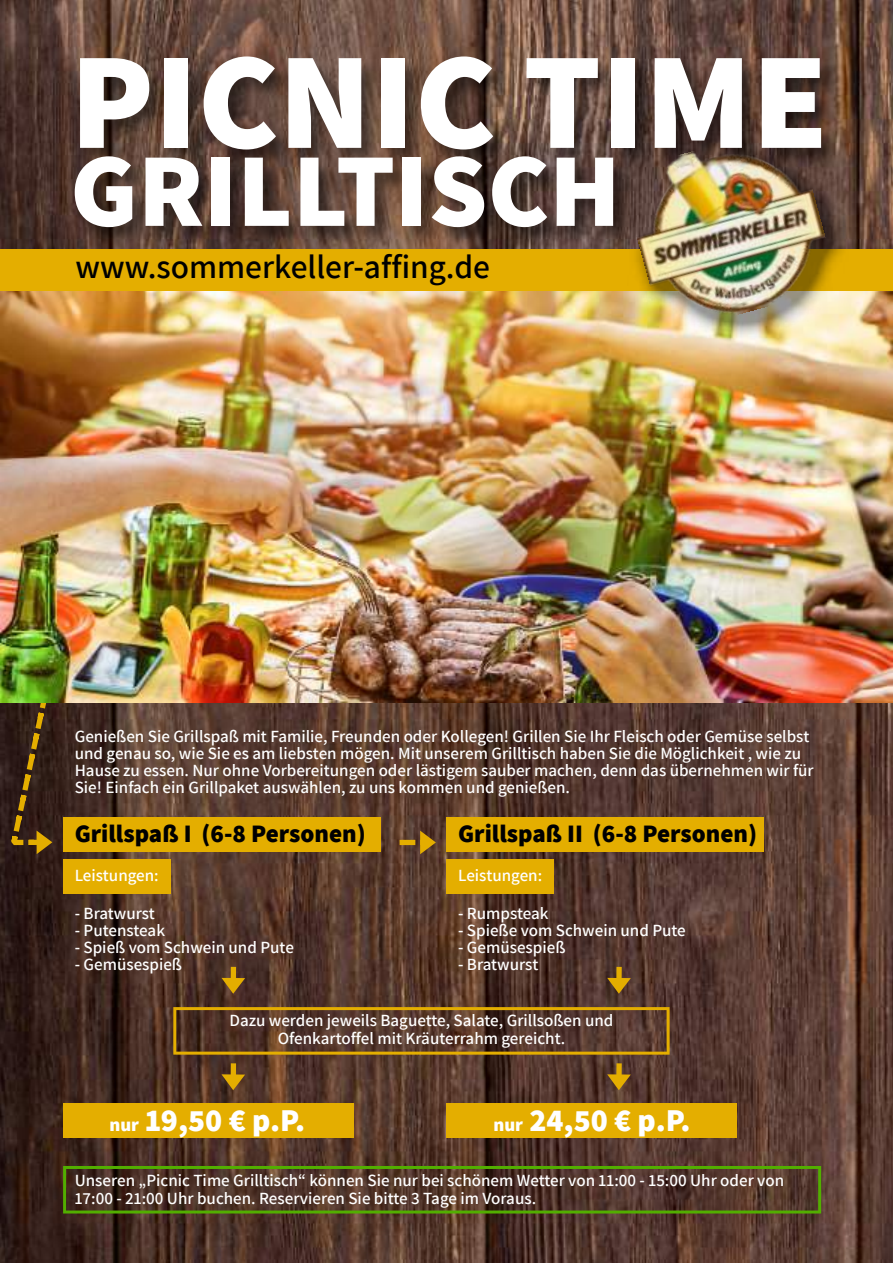
<style>
.page{position:relative;width:893px;height:1263px;background:#fff}
.page>*{position:absolute;margin:0;border:0;box-sizing:border-box;transform-origin:0 0}
.t1{font:800 138px "Assistant";color:#fff}
.t2{font:800 105px "Assistant";color:#fff}
.t3{font:600 33.6px "Assistant";color:#000}
.t4{font:800 31.65px "Assistant";color:#fff}
.t5{font:800 25.05px "Assistant";color:#000}
.t6{font:600 17.1px/17.1px "Assistant";color:#fff}
.s1{font-size:18.75px}
</style>
<div class="page">
<img style="left:0;top:0;width:893px;height:1263px">
<svg style="left:9px;top:702px;width:43px;height:190px;background:#412b14"></svg>
<svg style="left:402px;top:831px;width:34px;height:23px"></svg>
<svg style="left:222px;top:964px;width:23px;height:30px"></svg>
<svg style="left:222px;top:1061px;width:23px;height:29px"></svg>
<svg style="left:607px;top:964px;width:24px;height:30px"></svg>
<svg style="left:607px;top:1061px;width:24px;height:29px"></svg>
<div style="left:63px;top:1103px;width:291px;height:34px;background:#e4ae00"></div>
<svg style="left:63px;top:1166px;width:758px;height:47px;background:#4f4324"></svg>
<svg style="left:173px;top:1007px;width:497px;height:48px;background:#674626"></svg>
<div style="left:446px;top:1103px;width:291px;height:34px;background:#e4ae00"></div>
<img style="left:0;top:291px;width:893px;height:411px">
<div style="left:0;top:249px;width:893px;height:42px;background:#e4ae00"></div>
<div style="left:63px;top:817px;width:318px;height:35px;background:#e4ae00"></div>
<div style="left:446px;top:817px;width:318px;height:35px;background:#e4ae00"></div>
<div style="left:63px;top:859px;width:108px;height:35px;background:#e4ae00"></div>
<div style="left:446px;top:859px;width:108px;height:35px;background:#e4ae00"></div>
<img style="left:628px;top:142px;width:224px;height:199px">
<img style="left:620px;top:249px;width:218px;height:85px">
<img style="left:72px;top:54px;width:772px;height:195px">
<h1 class="t1" style="left:70px;top:7px;width:760px">PICNIC TIME</h1>
<h2 class="t2" style="left:70px;top:119px;width:552px">GRILLTISCH</h2>
<h3 class="t3" style="left:75px;top:244px;width:416px">www.sommerkeller-affing.de</h3>
<p class="t6" style="left:75px;top:727px;width:741px">Genießen Sie Grillspaß mit Familie, Freunden oder Kollegen! Grillen Sie Ihr Fleisch oder Gemüse selbst und genau so, wie Sie es am liebsten mögen. Mit unserem Grilltisch haben Sie die Möglichkeit , wie zu Hause zu essen. Nur ohne Vorbereitungen oder lästigem sauber machen, denn das übernehmen wir für Sie! Einfach ein Grillpaket auswählen, zu uns kommen und genießen.</p>
<h3 class="t5" style="left:75px;top:816px;width:293px">Grillspaß I (6-8 Personen)</h3>
<h3 class="t5" style="left:458px;top:816px;width:300px">Grillspaß II (6-8 Personen)</h3>
<p class="t6" style="left:75px;top:866px;width:86px">Leistungen:</p>
<p class="t6" style="left:75px;top:904px;width:82px">- Bratwurst</p>
<p class="t6" style="left:75px;top:921px;width:92px">- Putensteak</p>
<p class="t6" style="left:75px;top:938px;width:221px">- Spieß vom Schwein und Pute</p>
<p class="t6" style="left:75px;top:955px;width:109px">- Gemüsespieß</p>
<p class="t6" style="left:458px;top:866px;width:86px">Leistungen:</p>
<p class="t6" style="left:458px;top:904px;width:92px">- Rumpsteak</p>
<p class="t6" style="left:458px;top:921px;width:229px">- Spieße vom Schwein und Pute</p>
<p class="t6" style="left:458px;top:938px;width:109px">- Gemüsespieß</p>
<p class="t6" style="left:458px;top:955px;width:82px">- Bratwurst</p>
<p class="t6" style="left:230px;top:1012px;width:385px;text-align:center">Dazu werden jeweils Baguette, Salate, Grillsoßen und<br>Ofenkartoffel mit Kräuterrahm gereicht.</p>
<h3 class="t4" style="left:109px;top:1099px;width:197px"><span class="s1">nur</span> 19,50 € p.P.</h3>
<h3 class="t4" style="left:493px;top:1099px;width:199px"><span class="s1">nur</span> 24,50 € p.P.</h3>
<p class="t6" style="left:75px;top:1171px;width:711px">Unseren „Picnic Time Grilltisch“ können Sie nur bei schönem Wetter von 11:00 - 15:00 Uhr oder von<br>17:00 - 21:00 Uhr buchen. Reservieren Sie bitte 3 Tage im Voraus.</p>
</div>
